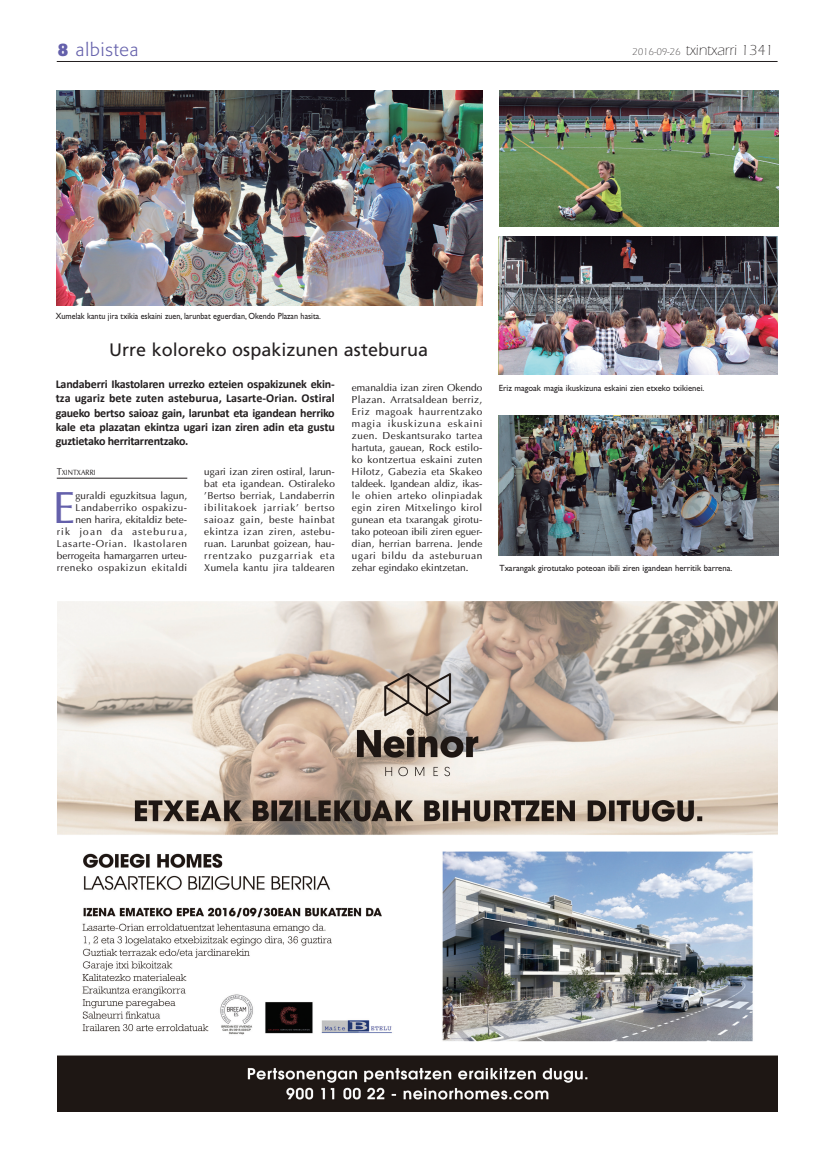
<style>
.page{position:relative;width:823px;height:1163px;background:#fff}
.page>*{position:absolute;margin:0;border:0;box-sizing:border-box;transform-origin:0 0}
.t1{font:45px "Optima";color:#6460ab}
.t2{font:18px "Frutiger";color:#231f20}
.t3{font:300 18px "Formata";letter-spacing:.05em;color:#6460ab}
.t4{font:300 15px "Itc Eras";color:#231f20}
.t5{font:700 12px/14.4px "Calibri";letter-spacing:-.02em;color:#231f20;text-align:justify}
.t6{font:10px/12px "Optima";letter-spacing:.04em;color:#231f20;text-align:justify}
.t7{font:9px "Gill Sans";color:#231f20;scale:.96 1}
.t8{font:9px "Gill Sans";color:#231f20;scale:.9 1}
.t9{font:7.5px "Optima";color:#231f20;scale:.9 1}
.s1{font-weight:700}
.s2{font-size:10px}
</style>
<div class="page">
<hr style="left:57px;top:61px;width:720px;height:1px;background:#231f20">
<hr style="left:57px;top:477px;width:130px;height:1px;background:#231f20">
<img style="left:57px;top:91px;width:425px;height:214px">
<img style="left:498px;top:415px;width:279px;height:140px">
<img style="left:58px;top:601px;width:719px;height:510px">
<img style="left:498px;top:236px;width:279px;height:138px">
<img style="left:499px;top:91px;width:278px;height:135px">
<h2 class="t3" style="left:58px;top:39px;width:82px"><span class="s1">8</span> albistea</h2>
<h3 class="t4" style="left:632px;top:41px;width:143px"><span class="s2">2016-09-26</span> txintxarri 1341</h3>
<p class="t8" style="left:56px;top:310px;width:296px">Xumelak kantu jira txikia eskaini zuen, larunbat eguerdian, Okendo Plazan hasita.</p>
<h2 class="t2" style="left:109px;top:339px;width:320px">Urre koloreko ospakizunen asteburua</h2>
<p class="t5" style="left:56px;top:376px;width:280px">Landaberri Ikastolaren urrezko ezteien ospakizunek ekin&shy;tza ugariz bete zuten asteburua, Lasarte-Orian. Ostiral gaueko bertso saioaz gain, larunbat eta igandean herriko kale eta plazatan ekintza ugari izan ziren adin eta gustu guztietako herritarrentzako.</p>
<p class="t9" style="left:57px;top:467px;width:45px"><span class="s2">T</span>XINTXARRI</p>
<h1 class="t1" style="left:53px;top:480px;width:24px">E</h1>
<p class="t6" style="left:57px;top:489px;width:132px;text-align:right">guraldi eguzkitsua lagun,<br>Landaberriko ospakizu-<br>nen harira, ekitaldiz bete-<br>rik joan da asteburua,<br>Lasarte-Orian. Ikastolaren berrogeita hamargarren urteu&shy;rreneko ospakizun ekitaldi</p>
<p class="t6" style="left:204px;top:465px;width:132px">ugari izan ziren ostiral, larun&shy;bat eta igandean. Ostiraleko 'Bertso berriak, Landaberrin ibilitakoek jarriak' bertso saioaz gain, beste hainbat ekintza izan ziren, astebu&shy;ruan. Larunbat goizean, hau&shy;rrentzako puzgarriak eta Xumela kantu jira taldearen</p>
<p class="t6" style="left:351px;top:381px;width:132px">emanaldia izan ziren Okendo Plazan. Arratsaldean berriz, Eriz magoak haurrentzako magia ikuskizuna eskaini zuen. Deskantsurako tartea hartuta, gauean, Rock estilo&shy;ko kontzertua eskaini zuten Hilotz, Gabezia eta Skakeo taldeek. Igandean aldiz, ikas&shy;le ohien arteko olinpiadak egin ziren Mitxelingo kirol gunean eta txarangak girotu&shy;tako poteoan ibili ziren eguer&shy;dian, herrian barrena. Jende ugari bildu da asteburuan zehar egindako ekintzetan.</p>
<p class="t7" style="left:498px;top:382px;width:216px">Eriz magoak magia ikuskizuna eskaini zien etxeko txikienei.</p>
<p class="t7" style="left:499px;top:562px;width:244px">Txarangak girotutako poteoan ibili ziren igandean herritik barrena.</p>
</div>
